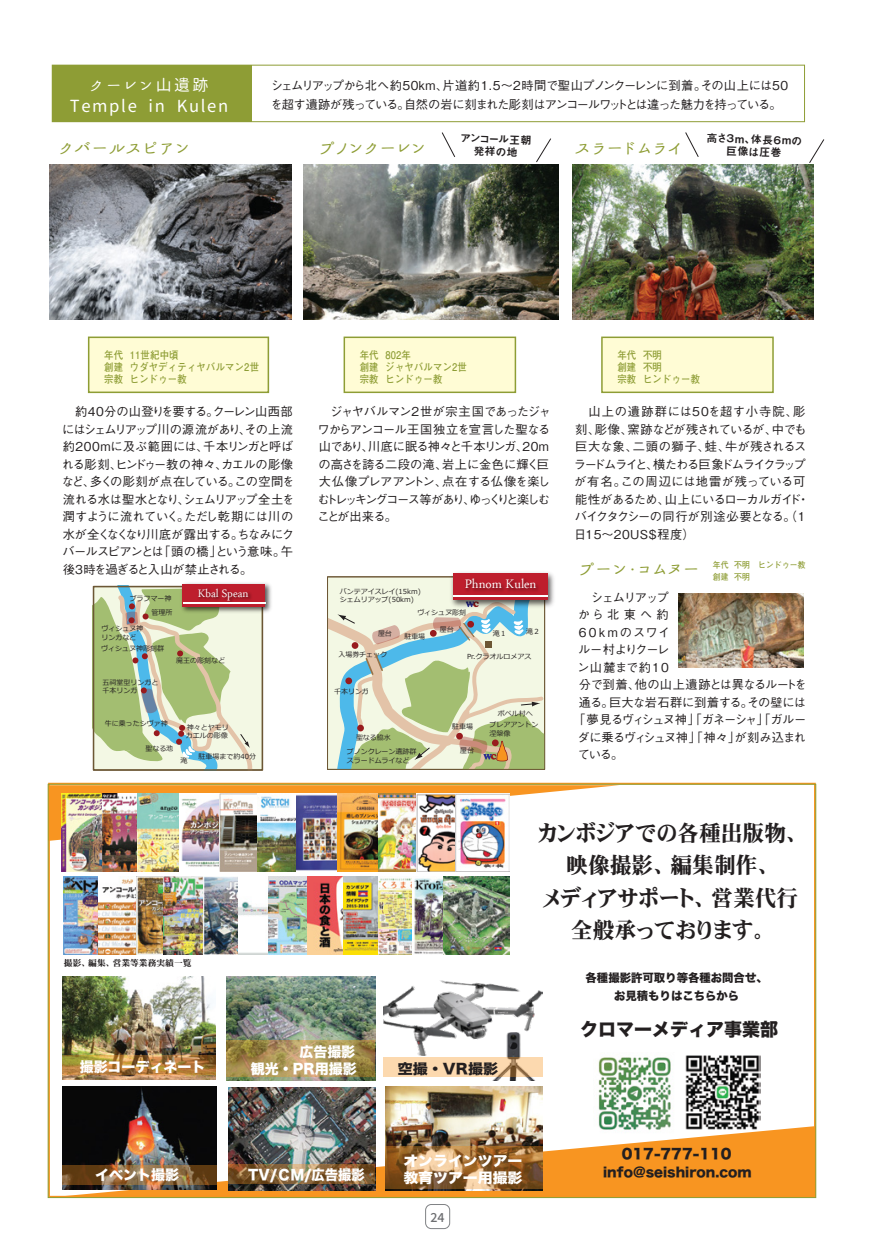
<style>
.page{position:relative;width:874px;height:1241px;background:#fff}
.page>*{position:absolute;margin:0;border:0;box-sizing:border-box;transform-origin:0 0}
.t1{font:22.75px/32.4px "HGP Heisei Minchotai W9";color:#231f20;text-align:center;scale:.96 1}
.t2{font:18.03px "Hira Kaku Std W8";color:#231f20}
.t3{font:18.03px "Arabic Typesetting";color:#fff}
.t4{font:17.5px "Honoka Shin Maru Gothic R";color:#8e9d35}
.t5{font:16.62px/20.7px "Honoka Shin Maru Gothic R";letter-spacing:.1em;color:#fff;text-align:center}
.t6{font:15.75px "Arabic Typesetting";color:#fff}
.t7{font:14px/17.3px "Hira Kaku Std W8";color:#fff;text-align:right}
.t8{font:14px/17.3px "Hira Kaku Std W8";color:#fff;scale:1.07 1}
.t9{font:14px "Hira Kaku Std W8";color:#fff;scale:.95 1}
.t10{font:14px "Hira Kaku Std W8";color:#231f20;scale:1.08 1}
.t11{font:13.83px "Hira Kaku Std W8";color:#231f20}
.t12{font:12.95px "Hira Kaku Std W8";color:#231f20}
.t13{font:500 12.25px/17.5px "Gothic BBB Pro";letter-spacing:-.055em;color:#231f20}
.t14{font:500 12.25px/17.5px "Gothic BBB Pro";letter-spacing:-.035em;color:#231f20}
.t15{font:500 12.25px/19.2px "Gothic BBB Pro";letter-spacing:-.08em;color:#231f20}
.t16{font:500 12.25px "Gothic BBB Pro";letter-spacing:-.11em;color:#231f20}
.t17{font:500 12.25px "Gothic BBB Pro";letter-spacing:-.03em;color:#231f20}
.t18{font:500 12.25px "Gothic BBB Pro";letter-spacing:-.02em;color:#231f20}
.t19{font:500 12.25px "Gothic BBB Pro";letter-spacing:-.1em;color:#231f20}
.t20{font:500 12.25px "Gothic BBB Pro";letter-spacing:.17em;color:#231f20}
.t21{font:500 12.25px "Gothic BBB Pro";letter-spacing:.035em;color:#231f20}
.t22{font:11.38px/17.5px "Hira Kaku Std W8";color:#231f20;text-align:center}
.t23{font:10.85px/12.4px "Midashi Go Pro MB31";color:#231f20;text-align:center}
.t24{font:700 10.5px/12.2px "Futo Go B101 Pro";letter-spacing:.02em;color:#8e9d35;scale:.89 1}
.t25{font:8.75px "HGP Heisei Minchotai W9";color:#231f20}
.t26{font:700 8.58px/11.9px "Futo Go B101 Pro";letter-spacing:.02em;color:#8e9d35;scale:.91 1}
.t27{font:7px/8.4px "Meiryo";color:#231f20}
.s1{font-family:"Honoka Shin Maru Gothic R";font-weight:400;font-size:17.5px}
</style>
<div class="page">
<img style="left:50px;top:165px;width:241px;height:154px">
<img style="left:572px;top:165px;width:241px;height:154px">
<img style="left:303px;top:165px;width:255px;height:154px">
<svg style="left:441px;top:132px;width:14px;height:25px"></svg>
<svg style="left:536px;top:138px;width:15px;height:25px"></svg>
<svg style="left:685px;top:132px;width:13px;height:25px"></svg>
<svg style="left:809px;top:139px;width:15px;height:24px"></svg>
<div style="left:52px;top:65px;width:752px;height:57px;border:1px solid #8e9d35"></div>
<div style="left:52px;top:65px;width:200px;height:57px;background:#8e9d35"></div>
<div style="left:88px;top:336px;width:181px;height:57px;background:#fffcd5;border:2px solid #8e9d35"></div>
<div style="left:343px;top:336px;width:173px;height:57px;background:#fffcd5;border:1px solid #8e9d35"></div>
<div style="left:601px;top:336px;width:172px;height:57px;background:#fffcd5;border:1px solid #8e9d35"></div>
<svg style="left:96px;top:588px;width:160px;height:179px;background:#c2d3ab"></svg>
<div style="left:93px;top:585px;width:170px;height:185px;border:2px solid #6c5735"></div>
<img style="left:178px;top:583px;width:94px;height:32px">
<div style="left:182px;top:583px;width:83px;height:23px;background:#be1e2d"></div>
<img style="left:195px;top:583px;width:59px;height:26px">
<hr style="left:182px;top:602px;width:83px;height:1px;background:#fff">
<svg style="left:329px;top:578px;width:214px;height:189px;background:#cddac0"></svg>
<div style="left:327px;top:576px;width:218px;height:193px;border:1px solid #6c5735"></div>
<img style="left:447px;top:572px;width:107px;height:38px">
<div style="left:452px;top:574px;width:95px;height:26px;background:#be1e2d"></div>
<img style="left:461px;top:572px;width:82px;height:30px">
<hr style="left:452px;top:595px;width:95px;height:1px;background:#fff">
<img style="left:678px;top:593px;width:125px;height:74px">
<svg style="left:48px;top:782px;width:767px;height:413px"></svg>
<img style="left:228px;top:1086px;width:147px;height:103px">
<svg style="left:228px;top:1163px;width:147px;height:19px;background:#88653d"></svg>
<img style="left:63px;top:1086px;width:154px;height:102px">
<svg style="left:62px;top:1164px;width:154px;height:20px;background:#805b33"></svg>
<img style="left:227px;top:975px;width:148px;height:104px">
<svg style="left:226px;top:1040px;width:148px;height:36px;background:#a99054"></svg>
<img style="left:385px;top:1086px;width:157px;height:104px">
<svg style="left:385px;top:1146px;width:158px;height:42px;background:#9e7140"></svg>
<img style="left:62px;top:976px;width:153px;height:102px">
<img style="left:62px;top:1055px;width:153px;height:19px">
<img style="left:486px;top:1055px;width:49px;height:24px">
<svg style="left:383px;top:1057px;width:159px;height:19px;background:#f3d0a6"></svg>
<img style="left:383px;top:980px;width:159px;height:75px">
<img style="left:64px;top:876px;width:35px;height:78px">
<img style="left:99px;top:876px;width:38px;height:78px">
<img style="left:137px;top:876px;width:26px;height:78px">
<img style="left:163px;top:876px;width:41px;height:78px">
<img style="left:204px;top:876px;width:34px;height:78px">
<img style="left:238px;top:876px;width:31px;height:78px">
<img style="left:269px;top:876px;width:38px;height:78px">
<img style="left:307px;top:876px;width:36px;height:78px">
<img style="left:343px;top:876px;width:35px;height:78px">
<img style="left:378px;top:876px;width:35px;height:78px">
<img style="left:413px;top:876px;width:30px;height:78px">
<img style="left:443px;top:876px;width:66px;height:78px">
<img style="left:62px;top:793px;width:40px;height:78px">
<img style="left:102px;top:793px;width:35px;height:78px">
<img style="left:137px;top:793px;width:42px;height:78px">
<img style="left:179px;top:793px;width:40px;height:78px">
<img style="left:219px;top:793px;width:39px;height:78px">
<img style="left:258px;top:793px;width:39px;height:78px">
<img style="left:297px;top:793px;width:40px;height:78px">
<img style="left:337px;top:793px;width:41px;height:78px">
<img style="left:378px;top:793px;width:38px;height:78px">
<img style="left:416px;top:793px;width:39px;height:78px">
<img style="left:455px;top:793px;width:54px;height:78px">
<img style="left:592px;top:1052px;width:82px;height:81px">
<div style="left:425px;top:1203px;width:25px;height:25px;border:1px solid #808285;border-radius:6px"></div>
<h3 class="t5" style="left:70px;top:74px;width:160px">クーレン山遺跡<br>Temple in Kulen</h3>
<p class="t15" style="left:270px;top:74px;width:519px">シェムリアップから北へ約50km、片道約1.5～２時間で聖山プノンクーレンに到着。その山上には50を超す遺跡が残っている。自然の岩に刻まれた彫刻はアンコールワットとは違った魅力を持っている。</p>
<h3 class="t4" style="left:59px;top:135px;width:133px">クバールスピアン</h3>
<h3 class="t4" style="left:318px;top:135px;width:109px">プノンクーレン</h3>
<p class="t23" style="left:460px;top:130px;width:73px;rotate:2deg">アンコール王朝発祥の地</p>
<p class="t23" style="left:706px;top:130px;width:97px;rotate:2deg">高さ３ｍ、体長６ｍの巨像は圧巻</p>
<h3 class="t4" style="left:574px;top:135px;width:109px">スラードムライ</h3>
<p class="t24" style="left:104px;top:347px;width:175px">年代 11世紀中頃<br>創建 ウダヤディティヤバルマン2世宗教 ヒンドゥー教</p>
<p class="t24" style="left:359px;top:347px;width:122px">年代 802年<br>創建 ジャヤバルマン2世宗教 ヒンドゥー教</p>
<p class="t24" style="left:617px;top:347px;width:94px">年代 不明<br>創建 不明<br>宗教 ヒンドゥー教</p>
<p class="t13" style="left:62px;top:401px;width:234px">　約40分の山登りを要する。クーレン山西部にはシェムリアップ川の源流があり、その上流約200ｍに及ぶ範囲には、千本リンガと呼ばれる彫刻、ヒンドゥー教の神々、カエルの彫像など、多くの彫刻が点在している。この空間を流れる水は聖水となり、シェムリアップ全土を潤すように流れていく。ただし乾期には川の水が全くなくなり川底が露出する。ちなみにクバールスピアンとは「頭の橋」という意味。午後3時を過ぎると入山が禁止される。</p>
<p class="t27" style="left:130px;top:594px;width:43px">ブラフマー神</p>
<p class="t27" style="left:101px;top:624px;width:43px">ヴィシュヌ神リンガなど</p>
<p class="t27" style="left:151px;top:609px;width:22px">管理所</p>
<p class="t27" style="left:101px;top:645px;width:64px">ヴィシュヌ神彫刻群</p>
<p class="t6" style="left:198px;top:585px;width:52px">Kbal Spean</p>
<p class="t27" style="left:102px;top:678px;width:57px">五祠堂型リンガと千本リンガ</p>
<p class="t27" style="left:176px;top:656px;width:50px">魔王の彫刻など</p>
<p class="t27" style="left:105px;top:719px;width:64px">牛に乗ったシヴァ神</p>
<p class="t27" style="left:145px;top:744px;width:29px">聖なる池</p>
<p class="t27" style="left:187px;top:723px;width:43px">神々とヤモリ</p>
<p class="t27" style="left:186px;top:731px;width:43px">カエルの彫像</p>
<p class="t27" style="left:198px;top:752px;width:59px">駐車場まで約40分</p>
<p class="t27" style="left:180px;top:756px;width:8px">滝</p>
<p class="t13" style="left:317px;top:401px;width:234px">　ジャヤバルマン2世が宗主国であったジャワからアンコール王国独立を宣言した聖なる山であり、川底に眠る神々と千本リンガ、20mの高さを誇る二段の滝、岩上に金色に輝く巨大仏像プレアアントン、点在する仏像を楽しむトレッキングコース等があり、ゆっくりと楽しむことが出来る。</p>
<p class="t27" style="left:340px;top:587px;width:82px">バンテアイスレイ(15km)シェムリアップ(50km)</p>
<h2 class="t3" style="left:464px;top:575px;width:73px">Phnom Kulen</h2>
<p class="t27" style="left:378px;top:629px;width:15px">屋台</p>
<p class="t27" style="left:338px;top:650px;width:50px">入場券チェック</p>
<p class="t27" style="left:334px;top:687px;width:36px">千本リンガ</p>
<p class="t27" style="left:356px;top:733px;width:36px">聖なる脇水</p>
<p class="t27" style="left:417px;top:608px;width:50px">ヴィシュヌ彫刻</p>
<p class="t27" style="left:404px;top:632px;width:22px">駐車場</p>
<p class="t27" style="left:439px;top:625px;width:15px">屋台</p>
<p class="t27" style="left:492px;top:629px;width:15px">滝１</p>
<p class="t27" style="left:526px;top:627px;width:15px">滝２</p>
<p class="t27" style="left:467px;top:652px;width:66px">Pr.クラオルロメアス</p>
<p class="t27" style="left:497px;top:710px;width:36px">ポペル村へ</p>
<p class="t27" style="left:452px;top:722px;width:22px">駐車場</p>
<p class="t27" style="left:489px;top:721px;width:50px">プレアアントン涅槃像</p>
<p class="t27" style="left:346px;top:747px;width:71px">プノンクレーン遺跡群スラードムライなど</p>
<p class="t27" style="left:460px;top:746px;width:15px">屋台</p>
<p class="t14" style="left:573px;top:401px;width:237px">　山上の遺跡群には50を超す小寺院、彫刻、彫像、窯跡などが残されているが、中でも巨大な象、二頭の獅子、蛙、牛が残されるスラードムライと、横たわる巨象ドムライクラップが有名。この周辺には地雷が残っている可能性があるため、山上にいるローカルガイド・バイクタクシーの同行が別途必要となる。（1日15～20US$程度）</p>
<p class="t26" style="left:712px;top:558px;width:103px;text-indent:-134px"><span class="s1">プーン・コムヌー</span> 年代 不明　ヒンドゥー教創建 不明</p>
<p class="t19" style="left:578px;top:587px;width:91px">　シェムリアップ</p>
<p class="t13" style="left:577px;top:604px;width:92px">から北東へ約</p>
<p class="t20" style="left:578px;top:622px;width:93px">60kmのスワイ</p>
<p class="t13" style="left:578px;top:639px;width:93px">ルー村よりクーレ</p>
<p class="t21" style="left:577px;top:657px;width:93px">ン山麓まで約10</p>
<p class="t17" style="left:578px;top:674px;width:229px">分で到着、他の山上遺跡とは異なるルートを</p>
<p class="t18" style="left:578px;top:692px;width:228px">通る。巨大な岩石群に到着する。その壁には</p>
<p class="t16" style="left:573px;top:709px;width:234px">「夢見るヴィシュヌ神」「ガネーシャ」「ガルー</p>
<p class="t13" style="left:577px;top:726px;width:230px">ダに乗るヴィシュヌ神」「神々」が刻み込まれ</p>
<p class="t13" style="left:577px;top:744px;width:47px">ている。</p>
<h1 class="t1" style="left:537px;top:816px;width:278px">カンボジアでの各種出版物、映像撮影、編集制作、<br>メディアサポート、営業代行全般承っております。</h1>
<p class="t25" style="left:64px;top:958px;width:129px">撮影、編集、営業等業務実績一覧</p>
<p class="t22" style="left:585px;top:969px;width:183px">各種撮影許可取り等各種お問合せ、お見積もりはこちらから</p>
<h2 class="t2" style="left:580px;top:1019px;width:199px">クロマーメディア事業部</h2>
<p class="t7" style="left:251px;top:1043px;width:107px">広告撮影<br>観光・PR用撮影</p>
<p class="t7" style="left:80px;top:1058px;width:127px">撮影コーディネート</p>
<p class="t10" style="left:397px;top:1060px;width:95px">空撮・VR撮影</p>
<p class="t11" style="left:621px;top:1145px;width:111px">017-777-110</p>
<p class="t8" style="left:403px;top:1151px;width:113px">オンラインツアー教育ツアー用撮影</p>
<p class="t7" style="left:95px;top:1166px;width:85px">イベント撮影</p>
<p class="t9" style="left:248px;top:1166px;width:124px">TV/ＣＭ/広告撮影</p>
<p class="t12" style="left:602px;top:1164px;width:150px">info@seishiron.com</p>
</div>
